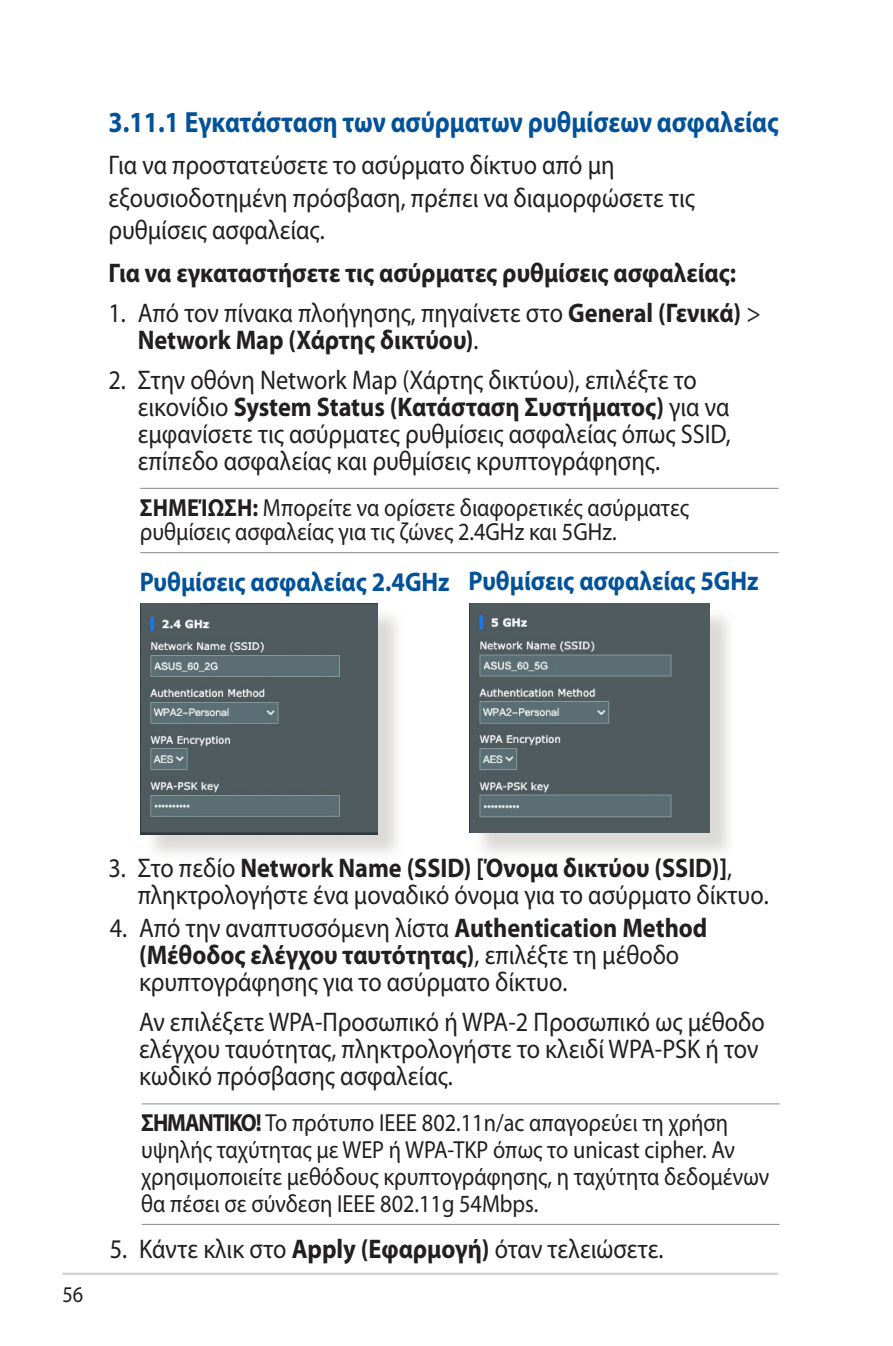
<style>
.page{position:relative;width:893px;height:1346px;background:#fff}
.page>*{position:absolute;margin:0;border:0;box-sizing:border-box;transform-origin:0 0}
.WL_Header_2{font:700 29.25px "Myriad Pro";color:#01529a;scale:.88 1}
.WL_Body_Text_-_List{font:27px/27px "Myriad Pro";color:#231f20;scale:.9 1}
.WL_Body_Text{font:27px/32.4px "Myriad Pro";color:#231f20;scale:.9 1}
.WL_Body_Text_-_List-2{font:700 27px/27px "Myriad Pro";color:#231f20;scale:.9 1}
.WL_Body_Text_-_List_Bold{font:700 27px "Myriad Pro";color:#231f20;scale:.9 1}
.WL_Header_3{font:700 27px "Myriad Pro";color:#01529a;scale:.9 1}
.WL_Message{font:24.75px/27px "Myriad Pro";color:#231f20;scale:.9 1}
.t1{font:22.5px "Myriad Pro";color:#231f20;scale:.9 1}
.s1{font-weight:400}
.s2{font-weight:700}
</style>
<div class="page">
<hr style="left:63px;top:1272px;width:715px;height:3px;background:#d1d2d4">
<hr style="left:140px;top:488px;width:639px;height:1px;background:#939598">
<hr style="left:140px;top:552px;width:639px;height:1px;background:#939598">
<hr style="left:142px;top:1103px;width:638px;height:1px;background:#939598">
<hr style="left:142px;top:1224px;width:638px;height:1px;background:#939598">
<div style="left:144px;top:607px;width:262px;height:255px;background:#cfcecb;opacity:.75"></div>
<img style="left:140px;top:603px;width:238px;height:231px">
<div style="left:473px;top:607px;width:265px;height:254px;background:#cfcecb;opacity:.75"></div>
<img style="left:469px;top:603px;width:240px;height:230px">
<p class="WL_Header_2" style="left:108px;top:106px;width:763px">3.11.1 Εγκατάσταση των ασύρματων ρυθμίσεων ασφαλείας</p>
<p class="WL_Body_Text" style="left:108px;top:149px;width:653px">Για να προστατεύσετε το ασύρματο δίκτυο από μη εξουσιοδοτημένη πρόσβαση, πρέπει να διαμορφώσετε τις ρυθμίσεις ασφαλείας.</p>
<p class="WL_Body_Text_-_List_Bold" style="left:108px;top:258px;width:699px">Για να εγκαταστήσετε τις ασύρματες ρυθμίσεις ασφαλείας:</p>
<p class="WL_Body_Text_-_List-2" style="left:138px;top:299px;width:694px;text-indent:-29px"><span class="s1">1. Από τον πίνακα πλοήγησης, πηγαίνετε στο</span> General (Γενικά) <span class="s1">&gt;<br></span>Network Map (Χάρτης δικτύου)<span class="s1">.</span></p>
<p class="WL_Body_Text_-_List" style="left:138px;top:366px;width:661px;text-indent:-29px">2. Στην οθόνη Network Map (Χάρτης δικτύου), επιλέξτε το εικονίδιο <span class="s2">System Status (Κατάσταση Συστήματος)</span> για να εμφανίσετε τις ασύρματες ρυθμίσεις ασφαλείας όπως SSID, επίπεδο ασφαλείας και ρυθμίσεις κρυπτογράφησης.</p>
<p class="WL_Message" style="left:140px;top:495px;width:612px;line-height:24.8px"><span class="s2">ΣΗΜΕΊΩΣΗ:</span> Μπορείτε να ορίσετε διαφορετικές ασύρματες ρυθμίσεις ασφαλείας για τις ζώνες 2.4GHz και 5GHz.</p>
<p class="WL_Header_3" style="left:140px;top:566px;width:346px">Ρυθμίσεις ασφαλείας 2.4GHz</p>
<p class="WL_Header_3" style="left:468px;top:566px;width:324px">Ρυθμίσεις ασφαλείας 5GHz</p>
<p class="t1" style="left:63px;top:1282px;width:25px">56</p>
<p class="WL_Body_Text_-_List" style="left:138px;top:855px;width:703px;text-indent:-29px">3. Στο πεδίο <span class="s2">Network Name (SSID) [Όνομα δικτύου (SSID)]</span>, πληκτρολογήστε ένα μοναδικό όνομα για το ασύρματο δίκτυο.</p>
<p class="WL_Body_Text_-_List" style="left:139px;top:915px;width:633px;text-indent:-29px">4. Από την αναπτυσσόμενη λίστα <span class="s2">Authentication Method (Μέθοδος ελέγχου ταυτότητας)</span>, επιλέξτε τη μέθοδο κρυπτογράφησης για το ασύρματο δίκτυο.</p>
<p class="WL_Body_Text_-_List" style="left:139px;top:1009px;width:697px">Αν επιλέξετε WPA-Προσωπικό ή WPA-2 Προσωπικό ως μέθοδο ελέγχου ταυότητας, πληκτρολογήστε το κλειδί WPA-PSK ή τον κωδικό πρόσβασης ασφαλείας.</p>
<p class="WL_Message" style="left:141px;top:1110px;width:699px"><span class="s2">ΣΗΜΑΝΤΙΚΟ!</span> Το πρότυπο IEEE 802.11n/ac απαγορεύει τη χρήση υψηλής ταχύτητας με WEP ή WPA-TKP όπως το unicast cipher. Αν χρησιμοποιείτε μεθόδους κρυπτογράφησης, η ταχύτητα δεδομένων θα πέσει σε σύνδεση IEEE 802.11g 54Mbps.</p>
<p class="WL_Body_Text_-_List" style="left:110px;top:1236px;width:617px">5. Κάντε κλικ στο <span class="s2">Apply (Εφαρμογή)</span> όταν τελειώσετε.</p>
</div>
